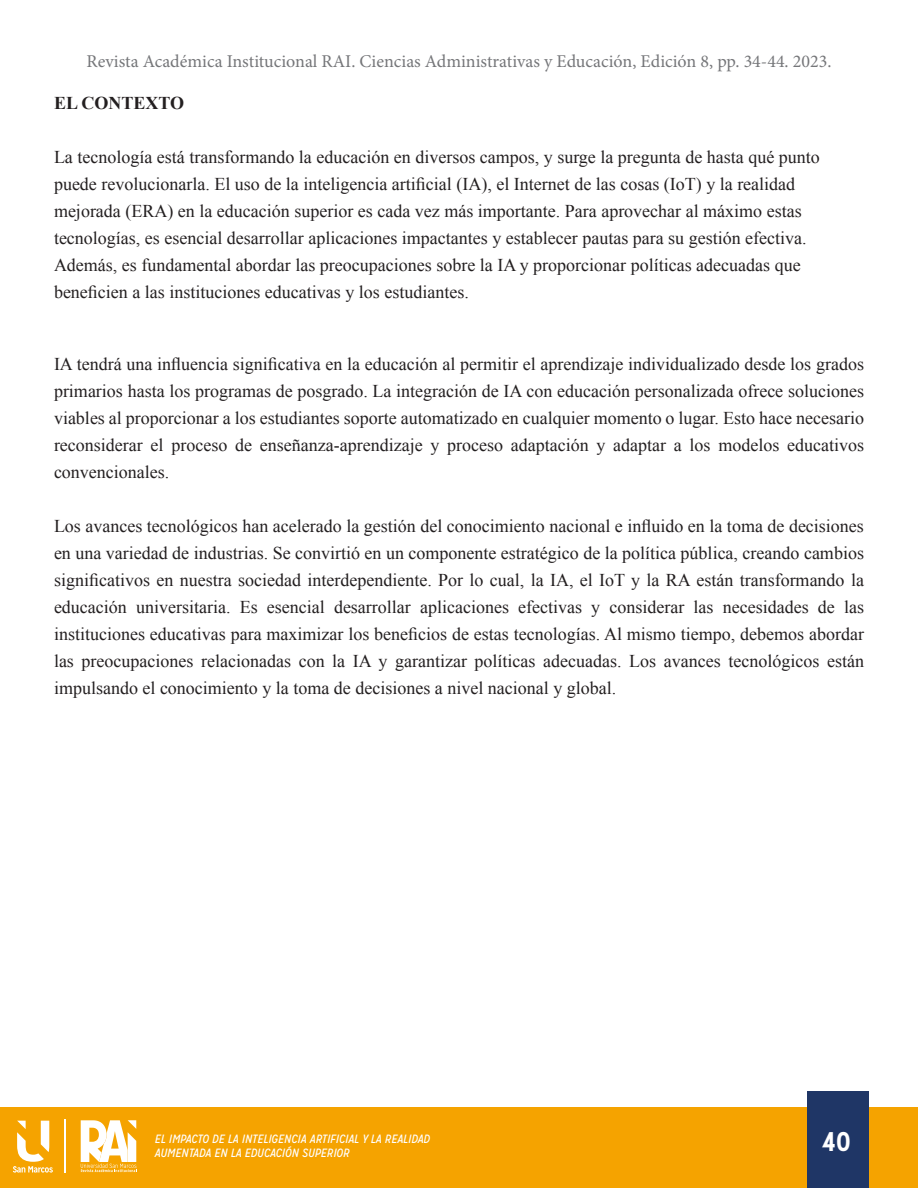
<style>
.page{position:relative;width:918px;height:1188px;background:#fff}
.page>*{position:absolute;margin:0;border:0;box-sizing:border-box;transform-origin:0 0}
.t1{font:700 27px "Mission Gothic";color:#fff}
.t2{font:18px/27px "Times New Roman";color:#231f20;text-align:justify}
.t3{font:18px "Minion Pro";color:#757679}
.t4{font:700 18px "Times New Roman";color:#231f20}
.t5{font:italic 12px/14.4px "Mission Gothic";color:#fff}
</style>
<div class="page">
<div style="left:0;top:1108px;width:918px;height:80px;background:#f5a300"></div>
<svg style="left:81px;top:1120px;width:56px;height:52px"></svg>
<svg style="left:13px;top:1121px;width:40px;height:52px"></svg>
<hr style="left:65px;top:1120px;width:1px;height:53px;background:#fff">
<div style="left:807px;top:1092px;width:61px;height:96px;background:#1f3666"></div>
<p class="t3" style="left:86px;top:49px;width:747px">Revista Académica Institucional RAI. Ciencias Administrativas y Educación, Edición 8, pp. 34-44. 2023.</p>
<p class="t4" style="left:54px;top:91px;width:132px">EL CONTEXTO</p>
<p class="t2" style="left:54px;top:143px;width:767px;text-align:left">La tecnología está transformando la educación en diversos campos, y surge la pregunta de hasta qué punto puede revolucionarla. El uso de la inteligencia artificial (IA), el Internet de las cosas (IoT) y la realidad mejorada (ERA) en la educación superior es cada vez más importante. Para aprovechar al máximo estas tecnologías, es esencial desarrollar aplicaciones impactantes y establecer pautas para su gestión efectiva.<br>Además, es fundamental abordar las preocupaciones sobre la IA y proporcionar políticas adecuadas que beneficien a las instituciones educativas y los estudiantes.</p>
<p class="t2" style="left:54px;top:350px;width:812px">IA tendrá una influencia significativa en la educación al permitir el aprendizaje individualizado desde los grados primarios hasta los programas de posgrado. La integración de IA con educación personalizada ofrece soluciones viables al proporcionar a los estudiantes soporte automatizado en cualquier momento o lugar. Esto hace necesario reconsiderar el proceso de enseñanza-aprendizaje y proceso adaptación y adaptar a los modelos educativos convencionales.</p>
<p class="t2" style="left:54px;top:512px;width:812px">Los avances tecnológicos han acelerado la gestión del conocimiento nacional e influido en la toma de decisiones en una variedad de industrias. Se convirtió en un componente estratégico de la política pública, creando cambios significativos en nuestra sociedad interdependiente. Por lo cual, la IA, el IoT y la RA están transformando la educación universitaria. Es esencial desarrollar aplicaciones efectivas y considerar las necesidades de las instituciones educativas para maximizar los beneficios de estas tecnologías. Al mismo tiempo, debemos abordar las preocupaciones relacionadas con la IA y garantizar políticas adecuadas. Los avances tecnológicos están impulsando el conocimiento y la toma de decisiones a nivel nacional y global.</p>
<p class="t5" style="left:155px;top:1132px;width:277px">EL IMPACTO DE LA INTELIGENCIA ARTIFICIAL Y LA REALIDAD<br>AUMENTADA EN LA EDUCACIÓN SUPERIOR</p>
<h1 class="t1" style="left:822px;top:1125px;width:30px">40</h1>
</div>
